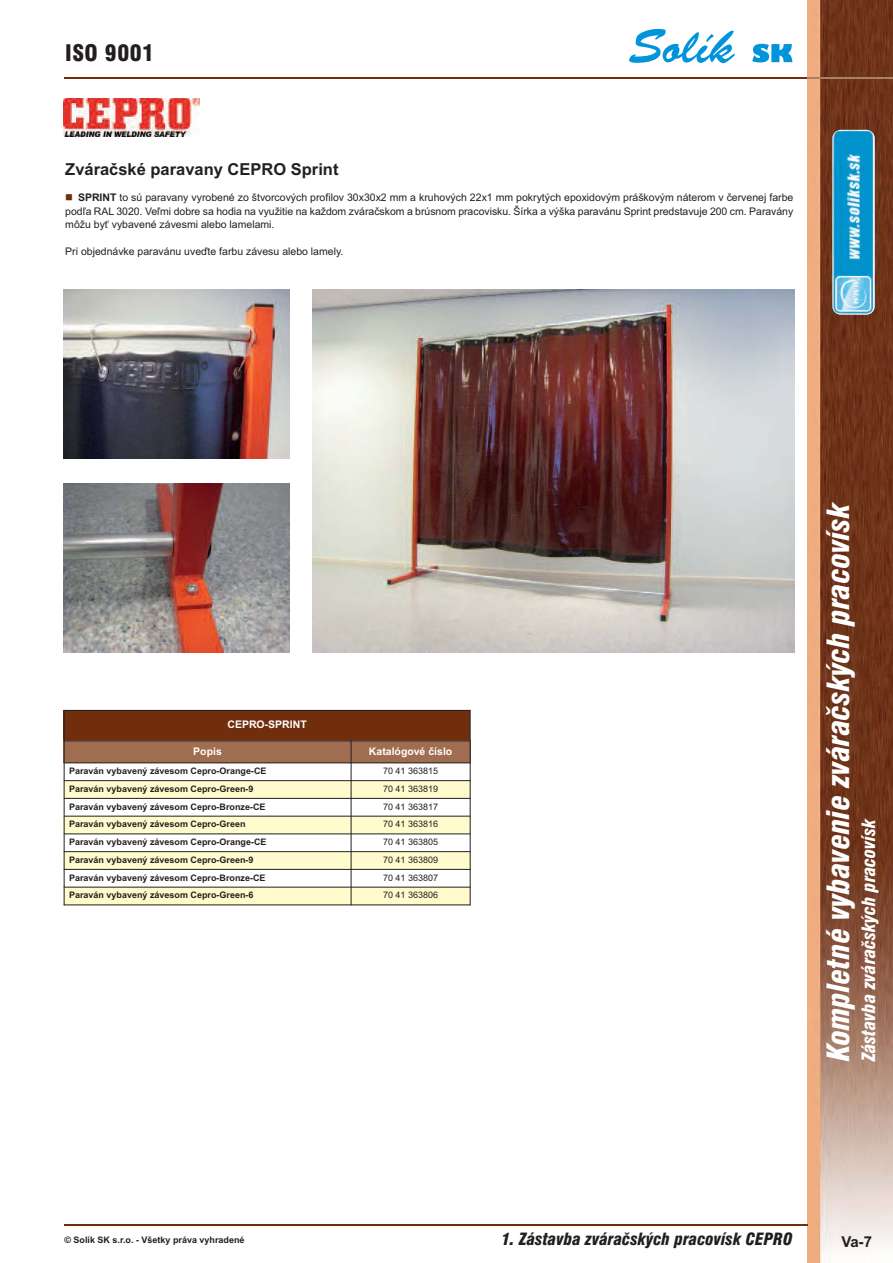
<style>
.page{position:relative;width:893px;height:1263px;background:#fff}
.page>*{position:absolute;margin:0;border:0;box-sizing:border-box;transform-origin:0 0}
.t1{font:italic 30px "Swis 721 Blk Cn EU";color:#fff}
.t2{font:21px "Swis 721 Blk Cn PL";letter-spacing:.025em;color:#231f20}
.t3{font:italic 18px "Swis 721 Blk Cn EU";letter-spacing:-.01em;color:#fff}
.t4{font:italic 16.5px "Swis 721 Blk Cn EU";color:#231f20}
.t5{font:700 16.5px "Arial";color:#231f20}
.t6{font:700 15px "Arial";color:#231f20}
.t7{font:10.5px/13.5px "Arial";color:#231f20;text-align:justify}
.t8{font:700 10.5px "Arial";color:#fff}
.t9{font:700 9px "Arial";color:#231f20}
.t10{font:9px "Arial";color:#231f20}
.s1{font-weight:700}
</style>
<div class="page">
<svg style="left:629px;top:29px;width:163px;height:34px"></svg>
<img style="left:808px;top:0;width:85px;height:1263px">
<img style="left:832px;top:130px;width:43px;height:185px;border-radius:8px">
<hr style="left:64px;top:77px;width:744px;height:1px;background:#702e0c">
<hr style="left:808px;top:77px;width:85px;height:1px;background:#ad8066">
<hr style="left:64px;top:1224px;width:744px;height:2px;background:#702e0c">
<img style="left:64px;top:98px;width:135px;height:38px">
<img style="left:64px;top:484px;width:225px;height:169px">
<img style="left:64px;top:289px;width:225px;height:169px">
<img style="left:312px;top:289px;width:482px;height:364px">
<div style="left:64px;top:710px;width:406px;height:31px;background:#702e0c"></div>
<div style="left:64px;top:741px;width:287px;height:22px;background:#a06d51"></div>
<div style="left:351px;top:741px;width:119px;height:22px;background:#a06d51"></div>
<div style="left:64px;top:781px;width:287px;height:17px;background:#fffbcc"></div>
<div style="left:351px;top:781px;width:119px;height:17px;background:#fffbcc"></div>
<div style="left:64px;top:816px;width:287px;height:18px;background:#fffbcc"></div>
<div style="left:351px;top:816px;width:119px;height:18px;background:#fffbcc"></div>
<div style="left:64px;top:852px;width:287px;height:17px;background:#fffbcc"></div>
<div style="left:351px;top:852px;width:119px;height:17px;background:#fffbcc"></div>
<div style="left:64px;top:887px;width:287px;height:18px;background:#fffbcc"></div>
<div style="left:351px;top:887px;width:119px;height:18px;background:#fffbcc"></div>
<hr style="left:64px;top:710px;width:1px;height:195px;background:#231f20">
<hr style="left:351px;top:741px;width:1px;height:164px;background:#231f20">
<hr style="left:470px;top:710px;width:1px;height:195px;background:#231f20">
<hr style="left:64px;top:710px;width:406px;height:1px;background:#231f20">
<hr style="left:64px;top:741px;width:406px;height:1px;background:#231f20">
<hr style="left:64px;top:763px;width:406px;height:1px;background:#231f20">
<hr style="left:64px;top:780px;width:406px;height:1px;background:#231f20">
<hr style="left:64px;top:798px;width:406px;height:1px;background:#231f20">
<hr style="left:64px;top:816px;width:406px;height:1px;background:#231f20">
<hr style="left:64px;top:834px;width:406px;height:1px;background:#231f20">
<hr style="left:64px;top:851px;width:406px;height:1px;background:#231f20">
<hr style="left:64px;top:869px;width:406px;height:1px;background:#231f20">
<hr style="left:64px;top:887px;width:406px;height:1px;background:#231f20">
<hr style="left:64px;top:905px;width:406px;height:1px;background:#231f20">
<h2 class="t2" style="left:65px;top:40px;width:90px">ISO 9001</h2>
<h3 class="t5" style="left:65px;top:163px;width:275px">Zváračské paravany CEPRO Sprint</h3>
<p class="t7" style="left:65px;top:192px;width:730px;text-indent:13px"><span class="s1">SPRINT</span> to sú paravany vyrobené zo štvorcových profilov 30x30x2 mm a kruhových 22x1 mm pokrytých epoxidovým práškovým náterom v červenej farbe podľa RAL 3020. Veľmi dobre sa hodia na využitie na každom zváračskom a brúsnom pracovisku. Šírka a výška paravánu Sprint predstavuje 200 cm. Paravány môžu byť vybavené závesmi alebo lamelami.</p>
<p class="t7" style="left:65px;top:246px;width:280px">Pri objednávke paravánu uveďte farbu závesu alebo lamely.</p>
<p class="t8" style="left:227px;top:721px;width:81px">CEPRO-SPRINT</p>
<p class="t8" style="left:193px;top:747px;width:30px">Popis</p>
<p class="t8" style="left:369px;top:747px;width:85px">Katalógové číslo</p>
<p class="t9" style="left:69px;top:768px;width:199px">Paraván vybavený závesom Cepro-Orange-CE</p>
<p class="t10" style="left:383px;top:768px;width:57px">70 41 363815</p>
<p class="t9" style="left:69px;top:785px;width:186px">Paraván vybavený závesom Cepro-Green-9</p>
<p class="t10" style="left:383px;top:785px;width:57px">70 41 363819</p>
<p class="t9" style="left:69px;top:803px;width:198px">Paraván vybavený závesom Cepro-Bronze-CE</p>
<p class="t10" style="left:383px;top:803px;width:57px">70 41 363817</p>
<p class="t9" style="left:69px;top:821px;width:178px">Paraván vybavený závesom Cepro-Green</p>
<p class="t10" style="left:383px;top:821px;width:57px">70 41 363816</p>
<p class="t9" style="left:69px;top:839px;width:199px">Paraván vybavený závesom Cepro-Orange-CE</p>
<p class="t10" style="left:383px;top:839px;width:57px">70 41 363805</p>
<p class="t9" style="left:69px;top:856px;width:186px">Paraván vybavený závesom Cepro-Green-9</p>
<p class="t10" style="left:383px;top:856px;width:57px">70 41 363809</p>
<p class="t9" style="left:69px;top:874px;width:198px">Paraván vybavený závesom Cepro-Bronze-CE</p>
<p class="t10" style="left:383px;top:874px;width:57px">70 41 363807</p>
<p class="t9" style="left:69px;top:892px;width:186px">Paraván vybavený závesom Cepro-Green-6</p>
<p class="t10" style="left:383px;top:892px;width:57px">70 41 363806</p>
<h1 class="t1" style="left:819px;top:1061px;width:562px;rotate:-90deg">Kompletné vybavenie zváračských pracovísk</h1>
<h3 class="t3" style="left:857px;top:1061px;width:245px;rotate:-90deg">Zástavba zváračských pracovísk</h3>
<p class="t9" style="left:64px;top:1237px;width:182px">© Solík SK s.r.o. - Všetky práva vyhradené</p>
<h3 class="t4" style="left:501px;top:1228px;width:293px">1. Zástavba zváračských pracovísk CEPRO</h3>
<h3 class="t6" style="left:841px;top:1236px;width:32px">Va-7</h3>
</div>
